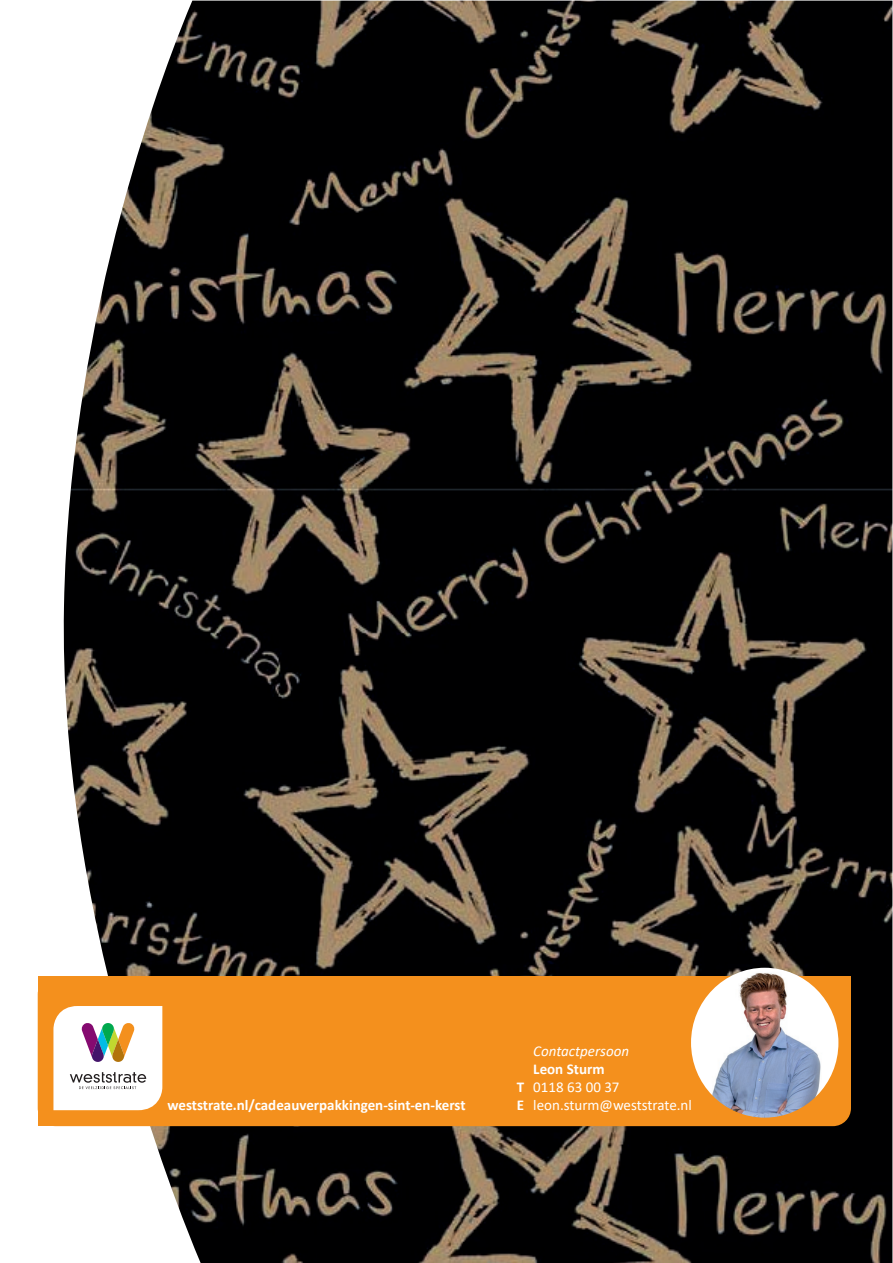
<style>
.page{position:relative;width:893px;height:1263px;background:#fff}
.page>*{position:absolute;margin:0;border:0;box-sizing:border-box;transform-origin:0 0}
.t1{font:700 15px "Calibri";color:#fff}
.t2{font:15px/18px "Calibri";color:#fff}
.t3{font:italic 15px "Calibri";color:#fff}
.s1{font-weight:700}
</style>
<div class="page">
<img style="left:61px;top:1px;width:831px;height:1262px">
<div style="left:38px;top:976px;width:770px;height:150px;background:#f4901d"></div>
<div style="left:80px;top:976px;width:771px;height:102px;background:#f4901d"></div>
<img style="left:691px;top:968px;width:147px;height:150px">
<svg style="left:53px;top:1006px;width:109px;height:104px"></svg>
<p class="t1" style="left:167px;top:1094px;width:300px">weststrate.nl/cadeauverpakkingen-sint-en-kerst</p>
<p class="t3" style="left:533px;top:1041px;width:97px">Contactpersoon</p>
<p class="t2" style="left:517px;top:1060px;width:177px;text-indent:16px"><span class="s1">Leon Sturm<br>T</span> 0118 63 00 37<br><span class="s1">E</span> leon.sturm@weststrate.nl</p>
</div>
